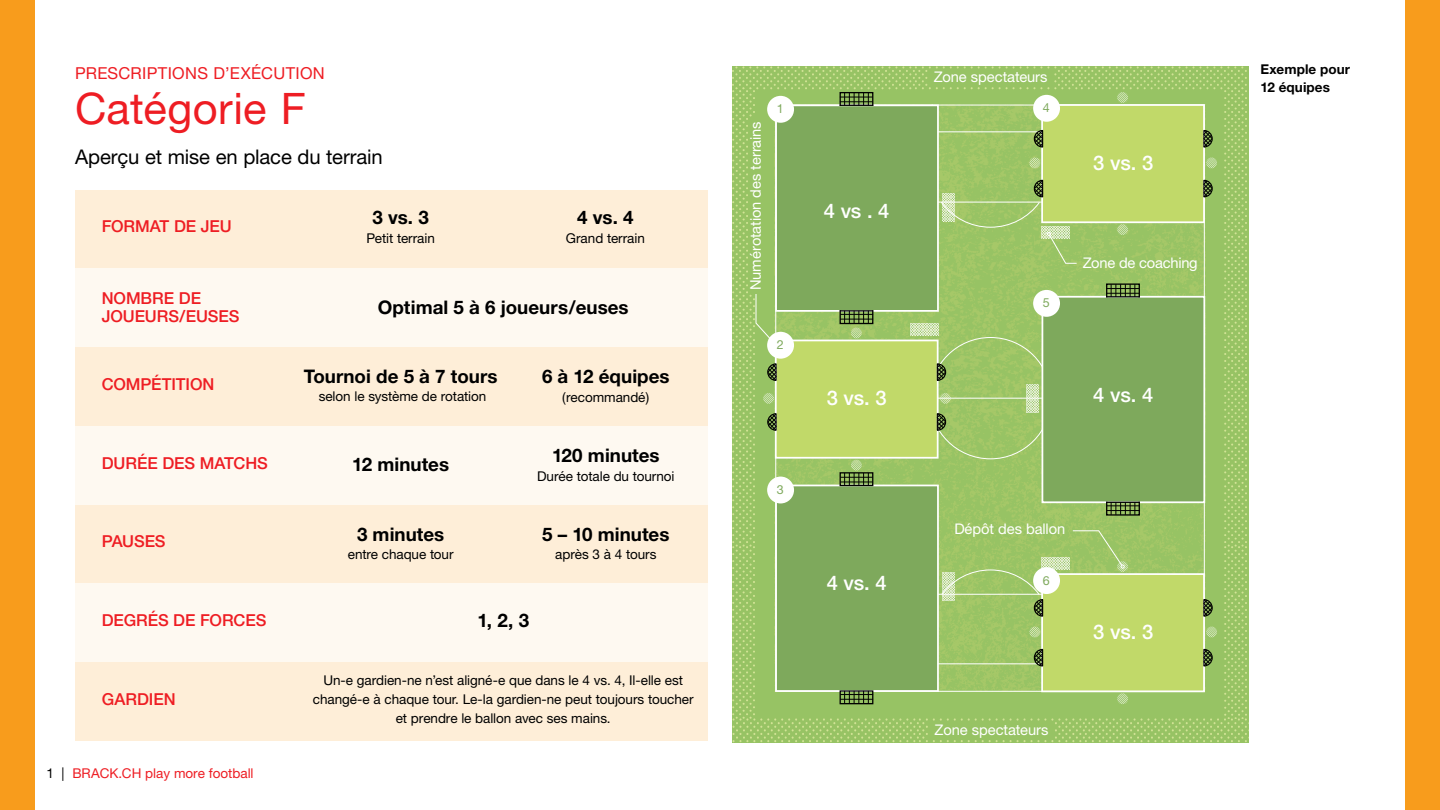
<style>
.page{position:relative;width:1440px;height:810px;background:#fff}
.page>*{position:absolute;margin:0;border:0;box-sizing:border-box;transform-origin:0 0}
.t1{font:43.5px "Helvetica Neue";letter-spacing:.005em;color:#ee1d23}
.t2{font:20.25px "Helvetica Neue";letter-spacing:-.005em;color:#000}
.t3{font:500 20.17px "Helvetica Neue";letter-spacing:-.01em;color:#fff}
.t4{font:700 18.75px "Helvetica Neue";letter-spacing:.005em;color:#000}
.t5{font:500 16.5px/18.8px "Helvetica Neue";letter-spacing:-.005em;color:#ee1d23}
.t6{font:16.5px "Helvetica Neue";letter-spacing:.02em;color:#ee1d23}
.t7{font:14.7px "Helvetica Neue";letter-spacing:-.005em;color:#fff}
.t8{font:13.5px/18.8px "Helvetica Neue";letter-spacing:-.005em;color:#000;text-align:center}
.t9{font:13.5px "Helvetica Neue";color:#ee1d23}
.t10{font:700 13.5px/18.8px "Helvetica Neue";letter-spacing:.005em;color:#000}
.t11{font:12.45px "Helvetica Neue";color:#7ea95c}
.s1{color:#000}
</style>
<div class="page">
<div style="left:0;top:0;width:34px;height:810px;background:#f89c1c"></div>
<div style="left:1406px;top:0;width:34px;height:810px;background:#f89c1c"></div>
<div style="left:75px;top:190px;width:633px;height:78px;background:#feeed8"></div>
<div style="left:75px;top:268px;width:633px;height:79px;background:#fef9f1"></div>
<div style="left:75px;top:347px;width:633px;height:79px;background:#feeed8"></div>
<div style="left:75px;top:426px;width:633px;height:79px;background:#fef9f1"></div>
<div style="left:75px;top:505px;width:633px;height:79px;background:#feeed8"></div>
<div style="left:75px;top:584px;width:633px;height:78px;background:#fef9f1"></div>
<div style="left:75px;top:662px;width:633px;height:79px;background:#feeed8"></div>
<div style="left:732px;top:66px;width:516px;height:676px;background:#97c364"></div>
<img style="left:732px;top:90px;width:23px;height:629px">
<img style="left:1224px;top:90px;width:23px;height:629px">
<img style="left:732px;top:66px;width:514px;height:24px">
<img style="left:732px;top:719px;width:515px;height:23px">
<img style="left:777px;top:148px;width:426px;height:542px">
<hr style="left:776px;top:398px;width:428px;height:1px;background:#fff">
<div style="left:932px;top:664px;width:117px;height:28px;border:1px solid #fff"></div>
<div style="left:775px;top:340px;width:164px;height:119px;background:#c1d969;border:2px solid #fff"></div>
<div style="left:1041px;top:104px;width:164px;height:119px;background:#c1d969;border:2px solid #fff"></div>
<div style="left:1041px;top:573px;width:164px;height:119px;background:#c1d969;border:2px solid #fff"></div>
<div style="left:775px;top:104px;width:164px;height:208px;background:#7ea95c;border:2px solid #fff"></div>
<div style="left:775px;top:485px;width:164px;height:207px;background:#7ea95c;border:2px solid #fff"></div>
<div style="left:1042px;top:296px;width:163px;height:207px;background:#7ea95c;border:2px solid #fff"></div>
<div style="left:840px;top:92px;width:33px;height:15px;border:1px solid #000"></div>
<svg style="left:844px;top:93px;width:25px;height:12px"></svg>
<hr style="left:840px;top:97px;width:33px;height:1px;background:#000">
<hr style="left:840px;top:101px;width:33px;height:1px;background:#000">
<hr style="left:840px;top:105px;width:33px;height:1px;background:#000">
<div style="left:1106px;top:283px;width:34px;height:15px;border:1px solid #000"></div>
<svg style="left:1111px;top:284px;width:25px;height:12px"></svg>
<hr style="left:1106px;top:288px;width:33px;height:1px;background:#000">
<hr style="left:1106px;top:293px;width:33px;height:1px;background:#000">
<hr style="left:1106px;top:296px;width:34px;height:1px;background:#000">
<div style="left:840px;top:310px;width:33px;height:14px;border:1px solid #000"></div>
<hr style="left:840px;top:319px;width:33px;height:1px;background:#000">
<hr style="left:840px;top:314px;width:33px;height:1px;background:#000">
<hr style="left:840px;top:310px;width:33px;height:2px;background:#000">
<svg style="left:839px;top:690px;width:35px;height:15px"></svg>
<div style="left:1106px;top:501px;width:34px;height:15px;border:1px solid #000"></div>
<svg style="left:1111px;top:503px;width:25px;height:12px"></svg>
<hr style="left:1107px;top:510px;width:33px;height:1px;background:#000">
<hr style="left:1107px;top:506px;width:33px;height:1px;background:#000">
<hr style="left:1106px;top:502px;width:34px;height:1px;background:#000">
<svg style="left:767px;top:363px;width:10px;height:19px"></svg>
<svg style="left:767px;top:413px;width:10px;height:18px"></svg>
<svg style="left:932px;top:104px;width:112px;height:44px"></svg>
<svg style="left:941px;top:569px;width:103px;height:48px"></svg>
<svg style="left:1033px;top:648px;width:11px;height:19px"></svg>
<svg style="left:936px;top:413px;width:11px;height:18px"></svg>
<svg style="left:936px;top:363px;width:11px;height:19px"></svg>
<svg style="left:1203px;top:179px;width:10px;height:19px"></svg>
<svg style="left:1203px;top:129px;width:10px;height:19px"></svg>
<svg style="left:1203px;top:648px;width:10px;height:19px"></svg>
<svg style="left:1203px;top:598px;width:10px;height:19px"></svg>
<img style="left:1026px;top:384px;width:12px;height:28px">
<img style="left:942px;top:573px;width:12px;height:28px">
<img style="left:1042px;top:557px;width:28px;height:13px">
<img style="left:911px;top:324px;width:28px;height:12px">
<svg style="left:1117px;top:92px;width:11px;height:11px"></svg>
<svg style="left:1117px;top:224px;width:11px;height:11px"></svg>
<svg style="left:1029px;top:157px;width:11px;height:11px"></svg>
<svg style="left:1206px;top:157px;width:11px;height:11px"></svg>
<svg style="left:1117px;top:693px;width:11px;height:11px"></svg>
<svg style="left:1029px;top:627px;width:11px;height:10px"></svg>
<svg style="left:1206px;top:627px;width:11px;height:10px"></svg>
<svg style="left:844px;top:311px;width:25px;height:27px"></svg>
<svg style="left:839px;top:460px;width:35px;height:27px"></svg>
<svg style="left:763px;top:393px;width:11px;height:11px"></svg>
<svg style="left:940px;top:393px;width:11px;height:11px"></svg>
<div style="left:767px;top:96px;width:27px;height:27px;background:#fff;border-radius:50%"></div>
<div style="left:767px;top:477px;width:27px;height:26px;background:#fff;border-radius:50%"></div>
<div style="left:767px;top:332px;width:27px;height:27px;background:#fff;border-radius:50%"></div>
<div style="left:1033px;top:95px;width:27px;height:27px;background:#fff;border-radius:50%"></div>
<div style="left:1033px;top:567px;width:27px;height:27px;background:#fff;border-radius:50%"></div>
<div style="left:1033px;top:290px;width:27px;height:27px;background:#fff;border-radius:50%"></div>
<svg style="left:755px;top:294px;width:18px;height:47px"></svg>
<div style="left:748px;top:117px;width:19px;height:177px;background:#97c364"></div>
<div style="left:929px;top:70px;width:124px;height:16px;background:#97c364"></div>
<div style="left:930px;top:722px;width:124px;height:17px;background:#97c364"></div>
<svg style="left:1072px;top:530px;width:56px;height:42px"></svg>
<svg style="left:940px;top:179px;width:137px;height:85px"></svg>
<p class="t6" style="left:75px;top:63px;width:251px">prescr iptions d’exécution</p>
<h1 class="t1" style="left:75px;top:83px;width:232px">Catégorie F</h1>
<h2 class="t2" style="left:75px;top:144px;width:309px">Aperçu et mise en place du terrain</h2>
<p class="t5" style="left:102px;top:217px;width:132px">FORMAT DE JEU</p>
<h3 class="t4" style="left:373px;top:206px;width:58px">3 vs. 3</h3>
<p class="t8" style="left:366px;top:228px;width:70px">Petit terrain</p>
<h3 class="t4" style="left:577px;top:206px;width:58px">4 vs. 4</h3>
<p class="t8" style="left:566px;top:228px;width:81px">Grand terrain</p>
<p class="t5" style="left:102px;top:288px;width:139px">NOMBRE DE<br>JOUEURS/EUSES</p>
<p class="t5" style="left:102px;top:374px;width:112px">COMPÉTITION</p>
<p class="t5" style="left:102px;top:453px;width:168px">DURÉE DES MATCHS</p>
<p class="t5" style="left:102px;top:532px;width:65px">PAUSES</p>
<p class="t5" style="left:102px;top:611px;width:166px">DEGRÉS DE FORCES</p>
<p class="t5" style="left:102px;top:690px;width:73px">GARDIEN</p>
<p class="t9" style="left:46px;top:765px;width:209px"><span class="s1">1 |</span> BRACK.CH play more football</p>
<h3 class="t4" style="left:378px;top:295px;width:252px">Optimal 5 à 6 joueurs/euses</h3>
<h3 class="t4" style="left:304px;top:364px;width:195px">Tournoi de 5 à 7 tours</h3>
<p class="t8" style="left:319px;top:387px;width:169px">selon le système de rotation</p>
<h3 class="t4" style="left:352px;top:453px;width:98px">12 minutes</h3>
<h3 class="t4" style="left:357px;top:522px;width:89px">3 minutes</h3>
<p class="t8" style="left:348px;top:545px;width:107px">entre chaque tour</p>
<h3 class="t4" style="left:542px;top:365px;width:129px">6 à 12 équipes</h3>
<p class="t8" style="left:562px;top:387px;width:89px">(recommandé)</p>
<h3 class="t4" style="left:552px;top:444px;width:109px">120 minutes</h3>
<p class="t8" style="left:537px;top:466px;width:139px">Durée totale du tournoi</p>
<h3 class="t4" style="left:542px;top:522px;width:129px">5 – 10 minutes</h3>
<p class="t8" style="left:555px;top:545px;width:103px">après 3 à 4 tours</p>
<h3 class="t4" style="left:477px;top:609px;width:53px">1, 2, 3</h3>
<p class="t8" style="left:313px;top:671px;width:382px">Un-e gardien-ne n’est aligné-e que dans le 4 vs. 4, I l-elle est changé-e à chaque tour. Le-la gardien-ne peut toujours toucher et prendre le ballon avec ses mains.</p>
<p class="t7" style="left:747px;top:290px;width:170px;rotate:-90deg">Numérotation des terrains</p>
<p class="t11" style="left:777px;top:101px;width:8px">1</p>
<p class="t11" style="left:777px;top:337px;width:8px">2</p>
<p class="t11" style="left:777px;top:482px;width:8px">3</p>
<h3 class="t3" style="left:824px;top:199px;width:67px">4 VS . 4</h3>
<h3 class="t3" style="left:827px;top:386px;width:62px">3 VS. 3</h3>
<h3 class="t3" style="left:827px;top:571px;width:62px">4 VS. 4</h3>
<p class="t7" style="left:934px;top:68px;width:115px">Zone spectateurs</p>
<p class="t11" style="left:1043px;top:100px;width:8px">4</p>
<h3 class="t3" style="left:1093px;top:151px;width:62px">3 VS. 3</h3>
<p class="t11" style="left:1043px;top:295px;width:8px">5</p>
<p class="t7" style="left:1083px;top:254px;width:116px">Zone de coaching</p>
<h3 class="t3" style="left:1093px;top:383px;width:62px">4 VS. 4</h3>
<p class="t7" style="left:954px;top:520px;width:112px">Dépôt des ballon</p>
<p class="t11" style="left:1043px;top:573px;width:8px">6</p>
<h3 class="t3" style="left:1093px;top:620px;width:62px">3 VS. 3</h3>
<p class="t7" style="left:935px;top:721px;width:115px">Zone spectateurs</p>
<p class="t10" style="left:1261px;top:59px;width:91px">Exemple pour<br>12 équipes</p>
</div>
